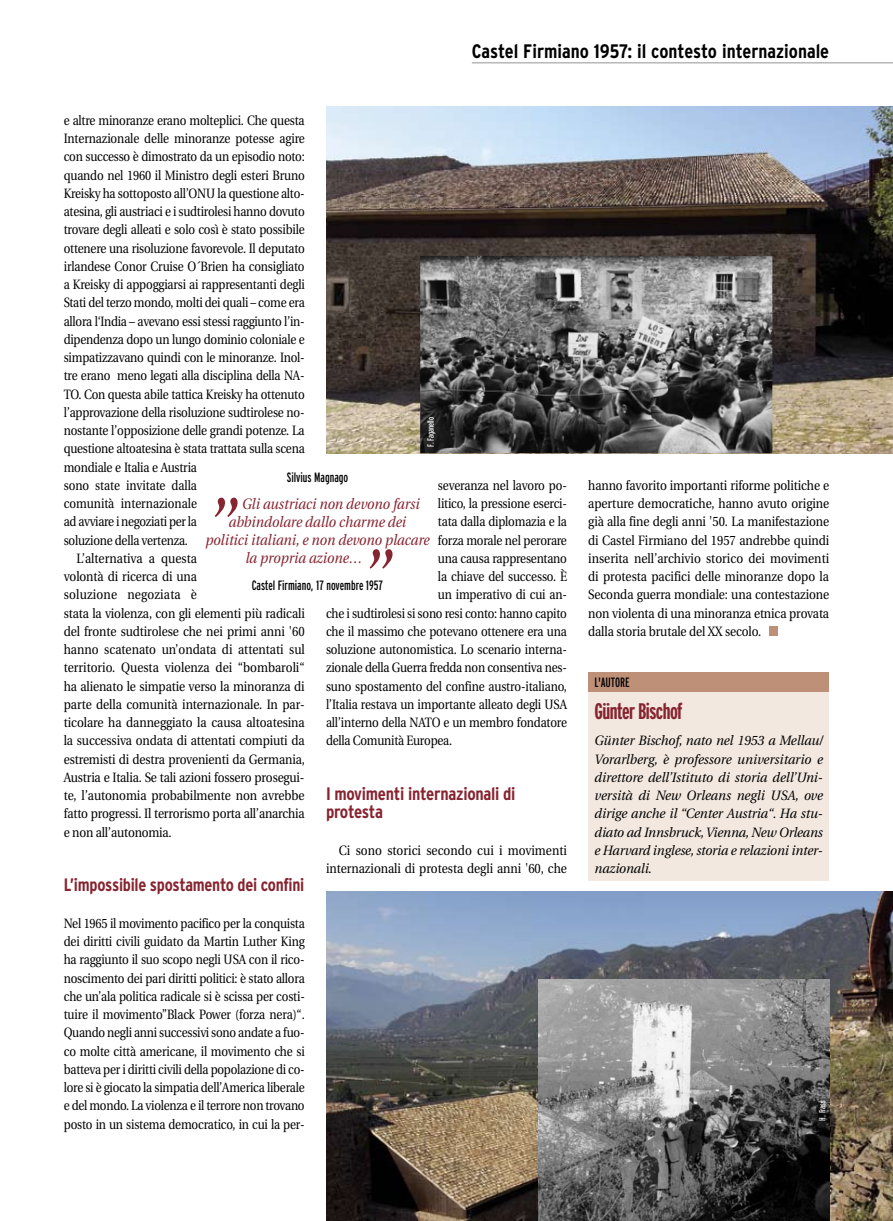
<style>
.page{position:relative;width:893px;height:1221px;background:#fff}
.page>*{position:absolute;margin:0;border:0;box-sizing:border-box;transform-origin:0 0}
.t1{font:italic 75px "Utopia";color:#862430;scale:.9 1}
.t2{font:700 extra-condensed 22.5px "Interstate";letter-spacing:-.025em;color:#862430}
.t3{font:700 condensed 19.5px "Interstate";color:#000}
.t4{font:700 condensed 18px/18.3px "Interstate";letter-spacing:-.015em;color:#862430}
.t5{font:italic 15px "Utopia";color:#862430;scale:.9 1}
.t6{font:13.5px/18.3px "Utopia";letter-spacing:-.015em;color:#000;text-align:justify;scale:.86 1}
.t7{font:13.5px/18.3px "Utopia";letter-spacing:-.015em;color:#000;text-align:right;scale:.88 1}
.t8{font:italic 13.5px/18.3px "Utopia";letter-spacing:-.01em;color:#000;text-align:justify;scale:.95 1}
.t9{font:extra-condensed 13.5px "Interstate";color:#000}
.t10{font:13.5px "Utopia";letter-spacing:.015em;color:#000;scale:.88 1}
.t11{font:extra-condensed 9px "Interstate";color:#fff}
</style>
<div class="page">
<div style="left:588px;top:690px;width:241px;height:190px;background:#f2e8e0"></div>
<div style="left:588px;top:672px;width:241px;height:20px;background:#be9078"></div>
<img style="left:326px;top:891px;width:567px;height:329px">
<img style="left:539px;top:979px;width:290px;height:241px">
<img style="left:326px;top:106px;width:567px;height:347px">
<img style="left:420px;top:256px;width:352px;height:197px">
<hr style="left:472px;top:62px;width:421px;height:1px;background:#939393">
<div style="left:769px;top:626px;width:8px;height:9px;background:#be9078"></div>
<h3 class="t3" style="left:472px;top:40px;width:359px">Castel Firmiano 1957: il contesto internazionale</h3>
<p class="t6" style="left:64px;top:111px;width:282px">e altre minoranze erano molteplici. Che questa</p>
<p class="t6" style="left:64px;top:129px;width:282px">Internazionale delle minoranze potesse agire</p>
<p class="t6" style="left:64px;top:148px;width:282px">con successo è dimostrato da un episodio noto:</p>
<p class="t6" style="left:64px;top:166px;width:282px">quando nel 1960 il Ministro degli esteri Bruno</p>
<p class="t6" style="left:64px;top:184px;width:282px">Kreisky ha sottoposto all’ONU la questione alto-</p>
<p class="t6" style="left:64px;top:202px;width:282px">atesina, gli austriaci e i sudtirolesi hanno dovuto</p>
<p class="t6" style="left:64px;top:221px;width:282px">trovare degli alleati e solo così è stato possibile</p>
<p class="t6" style="left:64px;top:239px;width:282px">ottenere una risoluzione favorevole. Il deputato</p>
<p class="t6" style="left:64px;top:257px;width:282px">irlandese Conor Cruise O´Brien ha consigliato</p>
<p class="t6" style="left:64px;top:275px;width:282px">a Kreisky di appoggiarsi ai rappresentanti degli</p>
<p class="t6" style="left:64px;top:294px;width:282px">Stati del terzo mondo, molti dei quali – come era</p>
<p class="t6" style="left:64px;top:312px;width:282px">allora l‘India – avevano essi stessi raggiunto l’in-</p>
<p class="t6" style="left:64px;top:330px;width:282px">dipendenza dopo un lungo dominio coloniale e</p>
<p class="t6" style="left:64px;top:348px;width:282px">simpatizzavano quindi con le minoranze. Inol-</p>
<p class="t6" style="left:64px;top:367px;width:282px">tre erano meno legati alla disciplina della NA-</p>
<p class="t6" style="left:64px;top:385px;width:282px">TO. Con questa abile tattica Kreisky ha ottenuto</p>
<p class="t6" style="left:64px;top:403px;width:281px">l’approvazione della risoluzione sudtirolese no-</p>
<p class="t6" style="left:64px;top:421px;width:282px">nostante l’opposizione delle grandi potenze. La</p>
<p class="t6" style="left:64px;top:440px;width:282px">questione altoatesina è stata trattata sulla scena</p>
<p class="t6" style="left:64px;top:458px;width:156px">mondiale e Italia e Austria</p>
<p class="t6" style="left:64px;top:476px;width:156px">sono state invitate dalla</p>
<p class="t6" style="left:64px;top:494px;width:156px">comunità internazionale</p>
<p class="t6" style="left:64px;top:512px;width:156px">ad avviare i negoziati per la</p>
<p class="t6" style="left:64px;top:531px;width:146px">soluzione della vertenza.</p>
<p class="t7" style="left:77px;top:549px;width:138px">L’alternativa a questa</p>
<p class="t7" style="left:64px;top:567px;width:153px">volontà di ricerca di una</p>
<p class="t10" style="left:64px;top:587px;width:153px">soluzione negoziata è</p>
<p class="t7" style="left:64px;top:604px;width:275px">stata la violenza, con gli elementi più radicali</p>
<p class="t7" style="left:64px;top:622px;width:275px">del fronte sudtirolese che nei primi anni '60</p>
<p class="t7" style="left:64px;top:640px;width:275px">hanno scatenato un’ondata di attentati sul</p>
<p class="t7" style="left:64px;top:658px;width:275px">territorio. Questa violenza dei “bombaroli“</p>
<p class="t7" style="left:64px;top:677px;width:275px">ha alienato le simpatie verso la minoranza di</p>
<p class="t7" style="left:64px;top:695px;width:275px">parte della comunità internazionale. In par-</p>
<p class="t7" style="left:64px;top:713px;width:275px">ticolare ha danneggiato la causa altoatesina</p>
<p class="t7" style="left:64px;top:731px;width:275px">la successiva ondata di attentati compiuti da</p>
<p class="t7" style="left:64px;top:750px;width:275px">estremisti di destra provenienti da Germania,</p>
<p class="t7" style="left:64px;top:768px;width:275px">Austria e Italia. Se tali azioni fossero prosegui-</p>
<p class="t7" style="left:64px;top:786px;width:275px">te, l’autonomia probabilmente non avrebbe</p>
<p class="t7" style="left:64px;top:804px;width:275px">fatto progressi. Il terrorismo porta all’anarchia</p>
<p class="t7" style="left:64px;top:823px;width:124px">e non all’autonomia.</p>
<p class="t11" style="left:426px;top:447px;width:32px;rotate:-90deg">F. Faganello</p>
<p class="t9" style="left:287px;top:470px;width:63px">Silvius Magnago</p>
<p class="t6" style="left:438px;top:476px;width:151px">severanza nel lavoro po-</p>
<p class="t6" style="left:438px;top:494px;width:152px">litico, la pressione eserci-</p>
<p class="t6" style="left:438px;top:513px;width:151px">tata dalla diplomazia e la</p>
<p class="t6" style="left:438px;top:531px;width:151px">forza morale nel perorare</p>
<p class="t6" style="left:438px;top:549px;width:151px">una causa rappresentano</p>
<p class="t6" style="left:438px;top:567px;width:152px">la chiave del successo. È</p>
<p class="t6" style="left:438px;top:585px;width:151px">un imperativo di cui an-</p>
<p class="t6" style="left:326px;top:604px;width:282px">che i sudtirolesi si sono resi conto: hanno capito</p>
<p class="t6" style="left:326px;top:622px;width:281px">che il massimo che potevano ottenere era una</p>
<p class="t6" style="left:326px;top:640px;width:282px">soluzione autonomistica. Lo scenario interna-</p>
<p class="t6" style="left:326px;top:658px;width:282px">zionale della Guerra fredda non consentiva nes-</p>
<p class="t6" style="left:326px;top:677px;width:282px">suno spostamento del confine austro-italiano,</p>
<p class="t6" style="left:326px;top:695px;width:282px">l’Italia restava un importante alleato degli USA</p>
<p class="t6" style="left:326px;top:713px;width:282px">all’interno della NATO e un membro fondatore</p>
<p class="t6" style="left:326px;top:731px;width:148px">della Comunità Europea.</p>
<h3 class="t4" style="left:326px;top:784px;width:191px">I movimenti internazionali di protesta</h3>
<p class="t7" style="left:326px;top:841px;width:275px">Ci sono storici secondo cui i movimenti internazionali di protesta degli anni '60, che</p>
<h1 class="t1" style="left:215px;top:442px;width:32px">„</h1>
<p class="t5" style="left:242px;top:495px;width:199px">Gli austriaci non devono farsi</p>
<p class="t5" style="left:229px;top:513px;width:199px">abbindolare dallo charme dei</p>
<p class="t5" style="left:205px;top:531px;width:251px">politici italiani, e non devono placare</p>
<p class="t5" style="left:245px;top:549px;width:131px">la propria azione…</p>
<h1 class="t1" style="left:362px;top:538px;width:32px">”</h1>
<p class="t9" style="left:252px;top:577px;width:133px">Castel Firmiano, 17 novembre 1957</p>
<h3 class="t4" style="left:64px;top:875px;width:242px">L’impossibile spostamento dei confini</h3>
<p class="t6" style="left:64px;top:914px;width:282px">Nel 1965 il movimento pacifico per la conquista dei diritti civili guidato da Martin Luther King ha raggiunto il suo scopo negli USA con il rico&shy;noscimento dei pari diritti politici: è stato allora che un’ala politica radicale si è scissa per costi&shy;tuire il movimento”Black Power (forza nera)“.<br>Quando negli anni successivi sono andate a fuo&shy;co molte città americane, il movimento che si batteva per i diritti civili della popolazione di co&shy;lore si è giocato la simpatia dell’America liberale e del mondo. La violenza e il terrore non trovano posto in un sistema democratico, in cui la per-</p>
<p class="t7" style="left:588px;top:476px;width:275px;text-align:justify">hanno favorito importanti riforme politiche e aperture democratiche, hanno avuto origine già alla fine degli anni '50. La manifestazione di Castel Firmiano del 1957 andrebbe quindi inserita nell’archivio storico dei movimenti di protesta pacifici delle minoranze dopo la Seconda guerra mondiale: una contestazione non violenta di una minoranza etnica provata dalla storia brutale del XX secolo.</p>
<p class="t9" style="left:595px;top:675px;width:37px">L'AUTORE</p>
<h2 class="t2" style="left:595px;top:699px;width:89px">Günter Bischof</h2>
<p class="t8" style="left:595px;top:731px;width:242px">Günter Bischof, nato nel 1953 a Mellau/ Vorarlberg, è professore universitario e direttore dell’Istituto di storia dell’Uni&shy;versità di New Orleans negli USA, ove dirige anche il “Center Austria“. Ha stu&shy;diato ad Innsbruck, Vienna, New Orleans e Harvard inglese, storia e relazioni inter&shy;nazionali.</p>
<p class="t11" style="left:817px;top:1120px;width:22px;rotate:-90deg">H. Frass</p>
</div>
